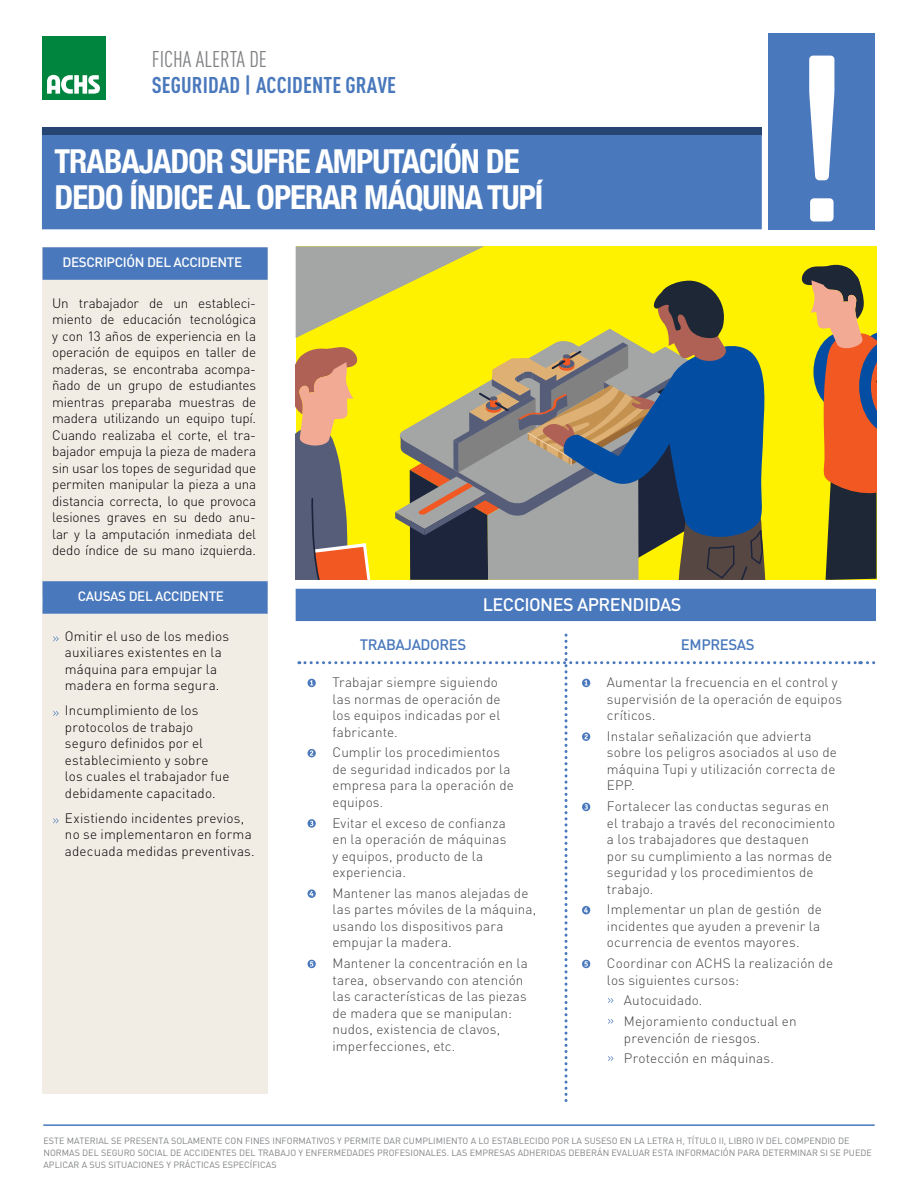
<style>
.page{position:relative;width:918px;height:1188px;background:#fff}
.page>*{position:absolute;margin:0;border:0;box-sizing:border-box;transform-origin:0 0}
.t1{font:700 condensed 33px/36px "Helvetica Neue";letter-spacing:-.03em;color:#fff}
.t2{font:700 22.5px "DIN Cond";letter-spacing:.005em;color:#4978bc}
.t3{font:22.5px "DIN Cond";color:#808184}
.t4{font:500 18px "DIN Pro";letter-spacing:-.03em;color:#fff}
.t5{font:500 15px "DIN Pro";letter-spacing:-.03em;color:#4978bc}
.t6{font:300 13.5px/16.5px "DIN Pro";letter-spacing:.01em;color:#414042}
.t7{font:300 13.5px/16.5px "DIN Pro";letter-spacing:.01em;color:#000}
.t8{font:500 13.5px "DIN Pro";letter-spacing:-.03em;color:#fff}
.t9{font:9px/12px "DIN Pro";color:#808285}
</style>
<div class="page">
<div style="left:43px;top:247px;width:225px;height:351px;background:#f1ece4"></div>
<div style="left:43px;top:606px;width:225px;height:488px;background:#f1ece4"></div>
<div style="left:43px;top:247px;width:225px;height:33px;background:#4978bc"></div>
<div style="left:296px;top:589px;width:580px;height:32px;background:#4978bc"></div>
<div style="left:43px;top:581px;width:225px;height:33px;background:#4978bc"></div>
<svg style="left:53px;top:636px;width:6px;height:5px"></svg>
<svg style="left:53px;top:711px;width:6px;height:5px"></svg>
<svg style="left:53px;top:818px;width:6px;height:5px"></svg>
<div style="left:42px;top:134px;width:720px;height:95px;background:#4978bc"></div>
<div style="left:42px;top:127px;width:720px;height:7px;background:#274572"></div>
<div style="left:769px;top:33px;width:106px;height:196px;background:#4978bc"></div>
<svg style="left:809px;top:56px;width:25px;height:166px"></svg>
<svg style="left:299px;top:635px;width:577px;height:466px"></svg>
<div style="left:296px;top:246px;width:581px;height:334px;background:#fff200"></div>
<svg style="left:801px;top:264px;width:76px;height:316px"></svg>
<svg style="left:296px;top:246px;width:470px;height:334px"></svg>
<div style="left:42px;top:36px;width:63px;height:63px;background:#00853f"></div>
<svg style="left:47px;top:75px;width:53px;height:19px"></svg>
<hr style="left:43px;top:1124px;width:832px;height:2px;background:#4978bc">
<h2 class="t3" style="left:152px;top:46px;width:117px">FICHA ALERTA DE</h2>
<h2 class="t2" style="left:152px;top:71px;width:246px">SEGURIDAD | ACCIDENTE GRAVE</h2>
<h1 class="t1" style="left:54px;top:141px;width:491px">TRABAJADOR SUFRE AMPUTACIÓN DE<br>DEDO ÍNDICE AL OPERAR MÁQUINATUPÍ</h1>
<p class="t8" style="left:63px;top:253px;width:181px">DESCRIPCIÓN DEL ACCIDENTE</p>
<p class="t7" style="left:52px;top:294px;width:205px;text-align:justify">Un trabajador de un estableci&shy;miento de educación tecnológica y con 13 años de experiencia en la operación de equipos en taller de maderas, se encontraba acompa&shy;ñado de un grupo de estudiantes mientras preparaba muestras de madera utilizando un equipo tupí.<br>Cuando realizaba el corte, el tra&shy;bajador empuja la pieza de madera sin usar los topes de seguridad que permiten manipular la pieza a una distancia correcta, lo que provoca lesiones graves en su dedo anu&shy;lar y la amputación inmediata del dedo índice de su mano izquierda.</p>
<p class="t8" style="left:78px;top:587px;width:147px">CAUSAS DEL ACCIDENTE</p>
<p class="t7" style="left:65px;top:627px;width:166px">Omitir el uso de los medios auxiliares existentes en la máquina para empujar la madera en forma segura.</p>
<p class="t7" style="left:65px;top:701px;width:166px">Incumplimiento de los protocolos de trabajo seguro definidos por el establecimiento y sobre los cuales el trabajador fue debidamente capacitado.</p>
<p class="t7" style="left:65px;top:809px;width:191px">Existiendo incidentes previos, no se implementaron en forma adecuada medidas preventivas.</p>
<h3 class="t4" style="left:483px;top:592px;width:200px">LECCIONES APRENDIDAS</h3>
<p class="t5" style="left:360px;top:634px;width:108px">TRABAJADORES</p>
<p class="t5" style="left:681px;top:634px;width:75px">EMPRESAS</p>
<p class="t6" style="left:332px;top:673px;width:170px">Trabajar siempre siguiendo las normas de operación de los equipos indicadas por el fabricante.</p>
<p class="t6" style="left:332px;top:744px;width:183px">Cumplir los procedimientos de seguridad indicados por la empresa para la operación de equipos.</p>
<p class="t6" style="left:332px;top:814px;width:175px">Evitar el exceso de confianza en la operación de máquinas y equipos, producto de la experiencia.</p>
<p class="t6" style="left:332px;top:884px;width:205px">Mantener las manos alejadas de las partes móviles de la máquina, usando los dispositivos para empujar la madera.</p>
<p class="t6" style="left:332px;top:954px;width:197px">Mantener la concentración en la tarea, observando con atención las características de las piezas de madera que se manipulan: nudos, existencia de clavos, imperfecciones, etc.</p>
<p class="t6" style="left:607px;top:673px;width:237px">Aumentar la frecuencia en el control y supervisión de la operación de equipos críticos.</p>
<p class="t6" style="left:607px;top:727px;width:231px">Instalar señalización que advierta sobre los peligros asociados al uso de máquina Tupi y utilización correcta de<br>EPP.</p>
<p class="t6" style="left:607px;top:797px;width:230px">Fortalecer las conductas seguras en el trabajo a través del reconocimiento a los trabajadores que destaquen<br>por su cumplimiento a las normas de seguridad y los procedimientos de trabajo.</p>
<p class="t6" style="left:607px;top:901px;width:216px">Implementar un plan de gestión de incidentes que ayuden a prevenir la ocurrencia de eventos mayores.</p>
<p class="t6" style="left:607px;top:954px;width:228px">Coordinar con ACHS la realización de los siguientes cursos:</p>
<p class="t6" style="left:624px;top:990px;width:174px;line-height:20.7px">Autocuidado.<br>Mejoramiento conductual en</p>
<p class="t6" style="left:624px;top:1027px;width:151px;line-height:20.7px">prevención de riesgos.<br>Protección en máquinas.</p>
<p class="t9" style="left:44px;top:1135px;width:830px">ESTE MATERIAL SE PRESENTA SOLAMENTE CON FINES INFORMATIVOS Y PERMITE DAR CUMPLIMIENTO A LO ESTABLECIDO POR LA SUSESO EN LA LETRA H, TÍTULO II, LIBRO IV DEL COMPENDIO DE<br>NORMAS DEL SEGURO SOCIAL DE ACCIDENTES DEL TRABAJO Y ENFERMEDADES PROFESIONALES. LAS EMPRESAS ADHERIDAS DEBERÁN EVALUAR ESTA INFORMACIÓN PARA DETERMINAR SI SE PUEDE<br>APLICAR A SUS SITUACIONES Y PRÁCTICAS ESPECÍFICAS</p>
</div>
